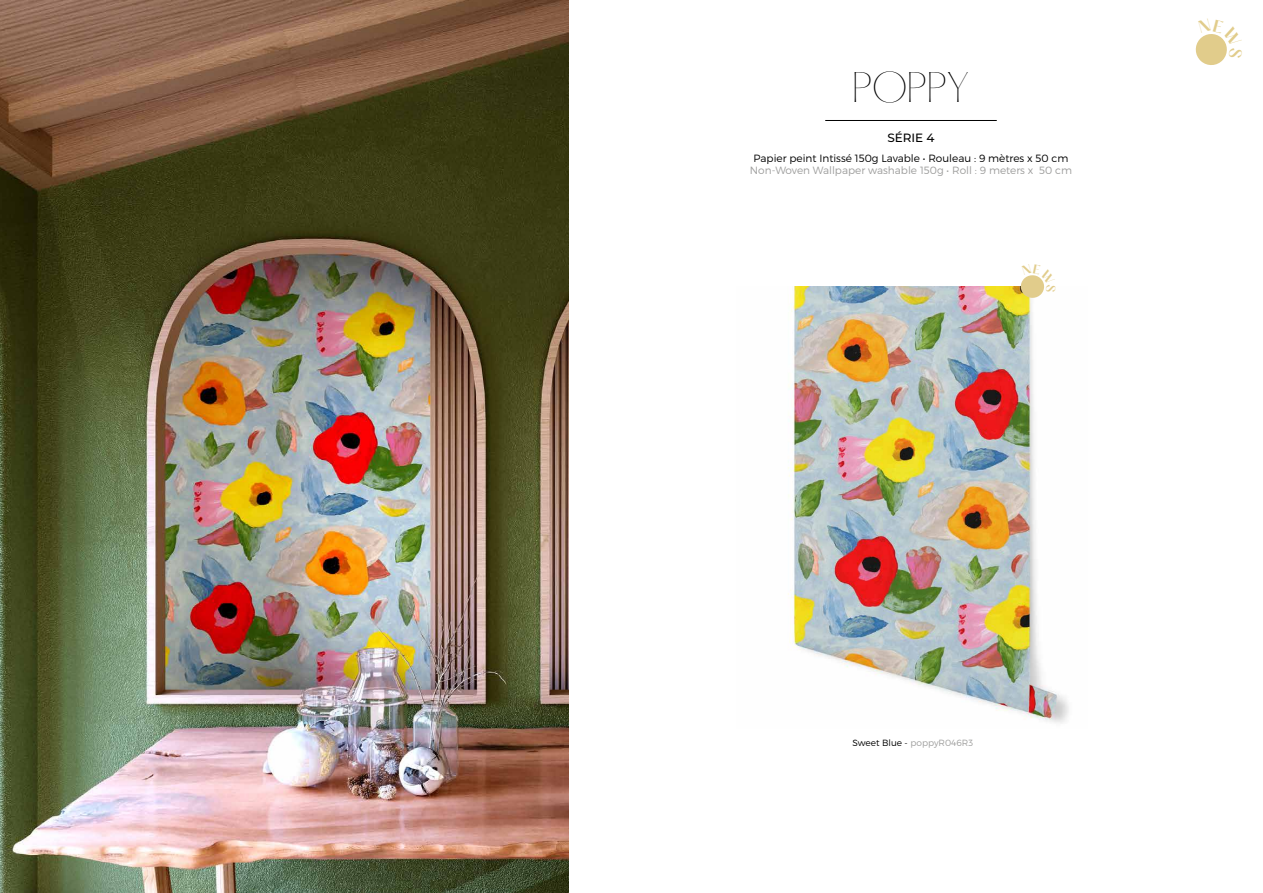
<style>
.page{position:relative;width:1263px;height:893px;background:#fff}
.page>*{position:absolute;margin:0;border:0;box-sizing:border-box;transform-origin:0 0}
.t1{font:200 37.5px "Hatton";letter-spacing:-.02em;color:#000}
.t2{font:500 12px "Montserrat";color:#000}
.t3{font:300 10.5px "Montserrat";color:#000}
.t4{font:300 10.5px "Montserrat";color:#9d9d9c}
.t5{font:300 9px "Montserrat";color:#9d9d9c}
.s1{color:#000}
</style>
<div class="page">
<hr style="left:825px;top:120px;width:172px;height:1px;background:#000">
<img style="left:0;top:0;width:568px;height:893px">
<img style="left:788px;top:287px;width:281px;height:436px">
<svg style="left:1195px;top:34px;width:32px;height:31px"></svg>
<svg style="left:1019px;top:275px;width:37px;height:24px"></svg>
<h1 class="t1" style="left:852px;top:67px;width:119px">POPPY</h1>
<p class="t2" style="left:887px;top:129px;width:49px">SÉRIE 4</p>
<p class="t3" style="left:753px;top:151px;width:316px">Papier peint Intissé 150g Lavable • Rouleau : 9 mètres x 50 cm</p>
<p class="t4" style="left:750px;top:164px;width:324px">Non-Woven Wallpaper washable 150g • Roll : 9 meters x 50 cm</p>
<p class="t5" style="left:852px;top:737px;width:122px"><span class="s1">Sweet Blue -</span> poppyR046R3</p>
</div>
